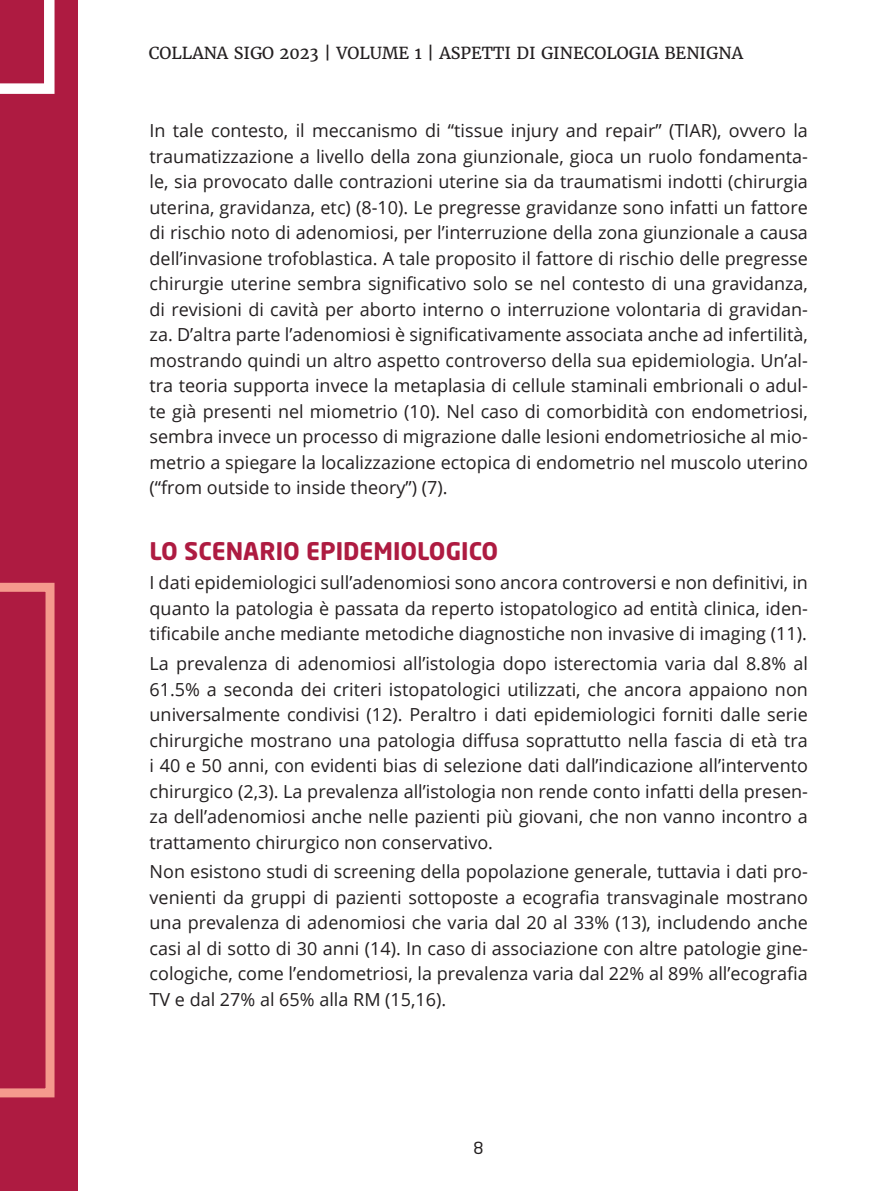
<style>
.page{position:relative;width:893px;height:1191px;background:#fff}
.page>*{position:absolute;margin:0;border:0;box-sizing:border-box;transform-origin:0 0}
._1_paragrafo{font:700 24px "Neo Sans W1 G";color:#ae1b41}
.Testo{font:18px/25.5px "Open Sans";color:#231f20;text-align:justify}
.t1{font:16.5px "Merriweather";color:#231f20}
.t2{font:16.5px "Neo Sans W1 G";color:#231f20}
</style>
<div class="page">
<div style="left:0;top:0;width:78px;height:1191px;background:#ae1b41"></div>
<svg style="left:0;top:583px;width:55px;height:514px"></svg>
<svg style="left:0;top:0;width:55px;height:94px"></svg>
<p class="t1" style="left:149px;top:43px;width:596px">COLLANA SIGO 2023 | VOLUME 1 | ASPETTI DI GINECOLOGIA BENIGNA</p>
<p class="Testo" style="left:150px;top:117px;width:660px">In tale contesto, il meccanismo di “tissue injury and repair” (TIAR), ovvero la traumatizzazione a livello della zona giunzionale, gioca un ruolo fondamenta&shy;le, sia provocato dalle contrazioni uterine sia da traumatismi indotti (chirurgia uterina, gravidanza, etc) (8-10). Le pregresse gravidanze sono infatti un fattore di rischio noto di adenomiosi, per l’interruzione della zona giunzionale a causa dell’invasione trofoblastica. A tale proposito il fattore di rischio delle pregresse chirurgie uterine sembra significativo solo se nel contesto di una gravidanza, di revisioni di cavità per aborto interno o interruzione volontaria di gravidan&shy;za. D’altra parte l’adenomiosi è significativamente associata anche ad infertilità, mostrando quindi un altro aspetto controverso della sua epidemiologia. Un’al&shy;tra teoria supporta invece la metaplasia di cellule staminali embrionali o adul&shy;te già presenti nel miometrio (10). Nel caso di comorbidità con endometriosi, sembra invece un processo di migrazione dalle lesioni endometriosiche al mio&shy;metrio a spiegare la localizzazione ectopica di endometrio nel muscolo uterino (“from outside to inside theory”) (7).</p>
<p class="_1_paragrafo" style="left:150px;top:535px;width:350px">LO SCENARIO EPIDEMIOLOGICO</p>
<p class="Testo" style="left:150px;top:569px;width:660px">I dati epidemiologici sull’adenomiosi sono ancora controversi e non definitivi, in quanto la patologia è passata da reperto istopatologico ad entità clinica, iden&shy;tificabile anche mediante metodiche diagnostiche non invasive di imaging (11).</p>
<p class="Testo" style="left:150px;top:650px;width:660px">La prevalenza di adenomiosi all’istologia dopo isterectomia varia dal 8.8% al 61.5% a seconda dei criteri istopatologici utilizzati, che ancora appaiono non universalmente condivisi (12). Peraltro i dati epidemiologici forniti dalle serie chirurgiche mostrano una patologia diffusa soprattutto nella fascia di età tra i 40 e 50 anni, con evidenti bias di selezione dati dall’indicazione all’intervento chirurgico (2,3). La prevalenza all’istologia non rende conto infatti della presen&shy;za dell’adenomiosi anche nelle pazienti più giovani, che non vanno incontro a trattamento chirurgico non conservativo.</p>
<p class="Testo" style="left:150px;top:858px;width:660px">Non esistono studi di screening della popolazione generale, tuttavia i dati pro&shy;venienti da gruppi di pazienti sottoposte a ecografia transvaginale mostrano una prevalenza di adenomiosi che varia dal 20 al 33% (13), includendo anche casi al di sotto di 30 anni (14). In caso di associazione con altre patologie gine&shy;cologiche, come l’endometriosi, la prevalenza varia dal 22% al 89% all’ecografia TV e dal 27% al 65% alla RM (15,16).</p>
<p class="t2" style="left:473px;top:1138px;width:11px">8</p>
</div>
